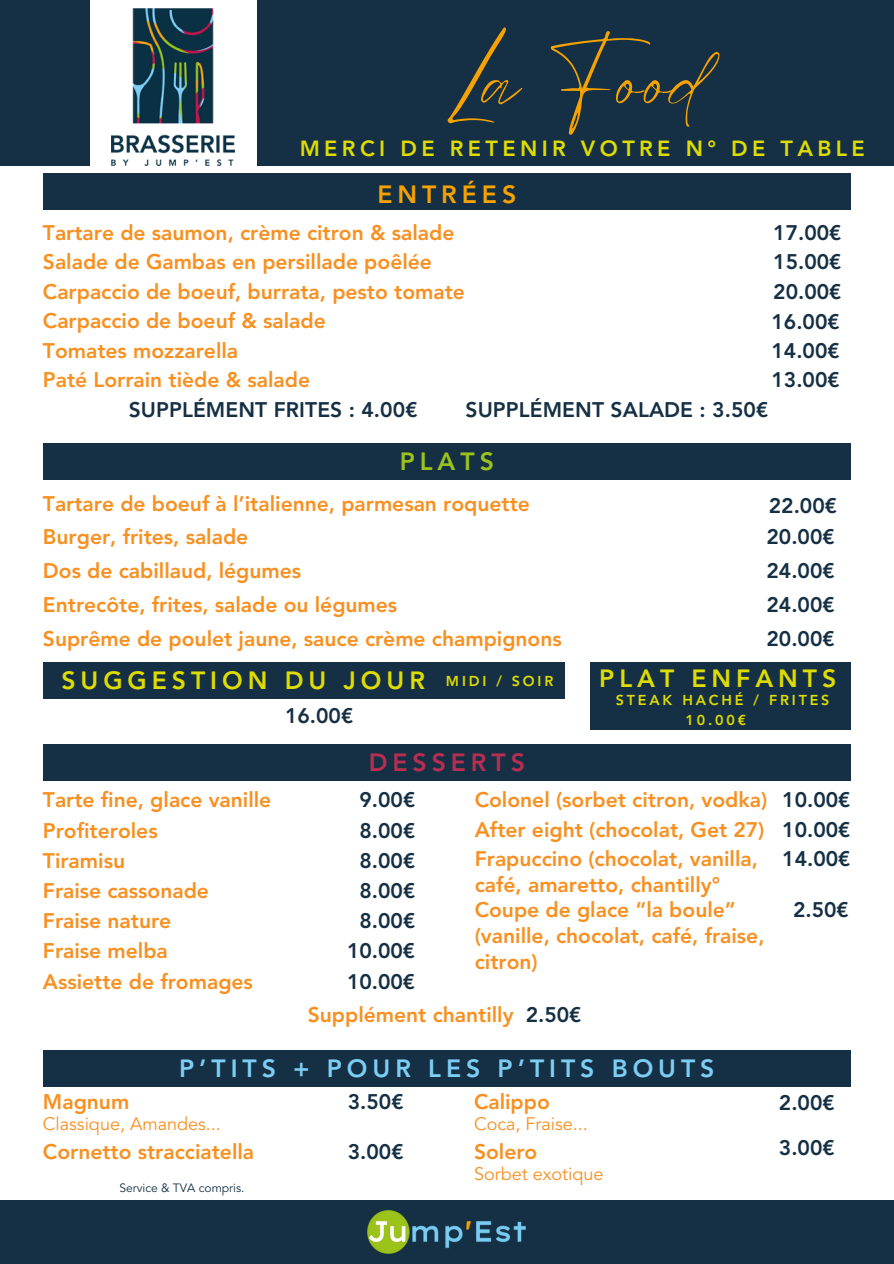
<style>
.page{position:relative;width:894px;height:1264px;background:#fff}
.page>*{position:absolute;margin:0;border:0;box-sizing:border-box;transform-origin:0 0}
.t1{font:75px "Eyesome Script";letter-spacing:.03em;color:#f6a200}
.t2{font:800 24.75px "Avenir LT Std";letter-spacing:.2em;color:#dedc00}
.t3{font:800 24.75px "Avenir LT Std";letter-spacing:.2em;color:#7ccef4}
.t4{font:800 24.75px "Avenir LT Std";letter-spacing:.2em;color:#b72e52}
.t5{font:800 24.75px "Avenir LT Std";letter-spacing:.2em;color:#f6a200}
.t6{font:800 24.75px "Avenir LT Std";letter-spacing:.2em;color:#9ac31c}
.t7{font:800 21.75px "Avenir LT Std";letter-spacing:.2em;color:#dedc00}
.t8{font:800 21px/25.8px "Avenir LT Std";color:#f89021}
.t9{font:800 21px "Avenir LT Std";color:#153044}
.t10{font:18px "Avenir LT Std";color:#f89021}
.t11{font:800 14.25px "Avenir LT Std";letter-spacing:.2em;color:#dedc00}
.t12{font:12px "Avenir LT Std";color:#153044}
</style>
<div class="page">
<div style="left:257px;top:0;width:636px;height:166px;background:#153044"></div>
<div style="left:0;top:1199px;width:893px;height:64px;background:#153044"></div>
<img style="left:367px;top:1210px;width:159px;height:44px">
<div style="left:43px;top:1050px;width:807px;height:36px;background:#153044"></div>
<div style="left:43px;top:443px;width:807px;height:36px;background:#153044"></div>
<div style="left:43px;top:174px;width:807px;height:36px;background:#153044"></div>
<div style="left:43px;top:744px;width:807px;height:36px;background:#153044"></div>
<div style="left:43px;top:662px;width:521px;height:36px;background:#153044"></div>
<div style="left:0;top:0;width:89px;height:166px;background:#153044"></div>
<img style="left:112px;top:9px;width:122px;height:156px">
<div style="left:590px;top:662px;width:260px;height:68px;background:#153044"></div>
<h4 class="t1" style="left:444px;top:34px;width:264px">La Food</h4>
<p class="t7" style="left:300px;top:140px;width:566px">MERCI DE RETENIR VOTRE N° DE TABLE</p>
<h4 class="t5" style="left:377px;top:184px;width:140px">ENTRÉES</h4>
<h4 class="t8" style="left:43px;top:221px;width:413px">Tartare de saumon, crème citron &amp; salade</h4>
<h4 class="t9" style="left:773px;top:224px;width:70px">17.00€</h4>
<h4 class="t8" style="left:43px;top:251px;width:390px">Salade de Gambas en persillade poêlée</h4>
<h4 class="t9" style="left:773px;top:253px;width:70px">15.00€</h4>
<h4 class="t8" style="left:43px;top:280px;width:423px">Carpaccio de boeuf, burrata, pesto tomate</h4>
<h4 class="t9" style="left:773px;top:283px;width:70px">20.00€</h4>
<h4 class="t8" style="left:43px;top:340px;width:197px">Tomates mozzarella</h4>
<h3 class="t9" style="left:771px;top:342px;width:70px">14.00€</h3>
<h4 class="t8" style="left:43px;top:310px;width:284px">Carpaccio de boeuf &amp; salade</h4>
<h5 class="t9" style="left:771px;top:313px;width:70px">16.00€</h5>
<h2 class="t8" style="left:43px;top:369px;width:269px">Paté Lorrain tiède &amp; salade</h2>
<h5 class="t9" style="left:771px;top:371px;width:70px">13.00€</h5>
<h4 class="t9" style="left:129px;top:401px;width:290px">SUPPLÉMENT FRITES : 4.00€</h4>
<h4 class="t9" style="left:465px;top:401px;width:304px">SUPPLÉMENT SALADE : 3.50€</h4>
<h4 class="t6" style="left:399px;top:451px;width:96px">PLATS</h4>
<h4 class="t8" style="left:43px;top:492px;width:488px">Tartare de boeuf à l’italienne, parmesan roquette</h4>
<h4 class="t8" style="left:43px;top:526px;width:207px">Burger, frites, salade</h4>
<h4 class="t9" style="left:766px;top:528px;width:70px">20.00€</h4>
<h4 class="t8" style="left:43px;top:560px;width:260px">Dos de cabillaud, légumes</h4>
<h4 class="t9" style="left:766px;top:562px;width:70px">24.00€</h4>
<h4 class="t8" style="left:43px;top:594px;width:356px">Entrecôte, frites, salade ou légumes</h4>
<h4 class="t9" style="left:766px;top:596px;width:70px">24.00€</h4>
<h4 class="t9" style="left:768px;top:497px;width:70px">22.00€</h4>
<h2 class="t8" style="left:43px;top:627px;width:520px">Suprême de poulet jaune, sauce crème champignons</h2>
<h4 class="t9" style="left:766px;top:630px;width:70px">20.00€</h4>
<h1 class="t2" style="left:61px;top:670px;width:365px">SUGGESTION DU JOUR</h1>
<h3 class="t11" style="left:446px;top:674px;width:109px">MIDI / SOIR</h3>
<h3 class="t9" style="left:285px;top:706px;width:70px">16.00€</h3>
<h4 class="t4" style="left:368px;top:752px;width:158px">DESSERTS</h4>
<h4 class="t2" style="left:599px;top:668px;width:238px">PLAT ENFANTS</h4>
<h4 class="t11" style="left:615px;top:694px;width:215px">STEAK HACHÉ / FRITES</h4>
<h4 class="t11" style="left:685px;top:714px;width:62px">10.00€</h4>
<h2 class="t8" style="left:43px;top:789px;width:230px">Tarte fine, glace vanille</h2>
<h6 class="t9" style="left:359px;top:791px;width:57px">9.00€</h6>
<h4 class="t8" style="left:43px;top:819px;width:116px">Profiteroles</h4>
<h2 class="t9" style="left:359px;top:821px;width:57px">8.00€</h2>
<h6 class="t8" style="left:43px;top:849px;width:84px">Tiramisu</h6>
<h6 class="t9" style="left:359px;top:851px;width:57px">8.00€</h6>
<h4 class="t8" style="left:43px;top:879px;width:167px">Fraise cassonade</h4>
<h4 class="t9" style="left:359px;top:882px;width:57px">8.00€</h4>
<h4 class="t8" style="left:43px;top:910px;width:130px">Fraise nature</h4>
<p class="t9" style="left:359px;top:912px;width:57px">8.00€</p>
<h5 class="t8" style="left:43px;top:940px;width:126px">Fraise melba</h5>
<h4 class="t9" style="left:347px;top:942px;width:70px">10.00€</h4>
<h4 class="t8" style="left:43px;top:970px;width:211px">Assiette de fromages</h4>
<h4 class="t9" style="left:347px;top:972px;width:70px">10.00€</h4>
<h4 class="t8" style="left:474px;top:789px;width:294px">Colonel (sorbet citron, vodka)</h4>
<h4 class="t9" style="left:782px;top:791px;width:70px">10.00€</h4>
<h4 class="t8" style="left:474px;top:818px;width:291px">After eight (chocolat, Get 27)</h4>
<h4 class="t9" style="left:782px;top:820px;width:70px">10.00€</h4>
<h4 class="t8" style="left:474px;top:847px;width:284px">Frapuccino (chocolat, vanilla, café, amaretto, chantilly°</h4>
<h4 class="t9" style="left:782px;top:850px;width:70px">14.00€</h4>
<h2 class="t8" style="left:474px;top:899px;width:291px">Coupe de glace “la boule” (vanille, chocolat, café, fraise, citron)</h2>
<h4 class="t9" style="left:792px;top:901px;width:57px">2.50€</h4>
<h4 class="t8" style="left:308px;top:1003px;width:207px">Supplément chantilly</h4>
<h4 class="t9" style="left:525px;top:1005px;width:57px">2.50€</h4>
<h2 class="t3" style="left:179px;top:1058px;width:536px">P’TITS + POUR LES P’TITS BOUTS</h2>
<h4 class="t8" style="left:43px;top:1090px;width:88px">Magnum</h4>
<h4 class="t10" style="left:43px;top:1116px;width:179px">Classique, Amandes...</h4>
<h4 class="t9" style="left:348px;top:1092px;width:57px">3.50€</h4>
<h4 class="t8" style="left:474px;top:1090px;width:77px">Calippo</h4>
<h4 class="t10" style="left:474px;top:1116px;width:115px">Coca, Fraise...</h4>
<h4 class="t8" style="left:43px;top:1140px;width:213px">Cornetto stracciatella</h4>
<h4 class="t9" style="left:348px;top:1142px;width:57px">3.00€</h4>
<h4 class="t12" style="left:119px;top:1182px;width:127px">Service &amp; TVA compris.</h4>
<h4 class="t8" style="left:474px;top:1140px;width:65px">Solero</h4>
<h4 class="t10" style="left:474px;top:1166px;width:131px">Sorbet exotique</h4>
<h4 class="t9" style="left:778px;top:1093px;width:57px">2.00€</h4>
<h4 class="t9" style="left:778px;top:1139px;width:57px">3.00€</h4>
</div>
